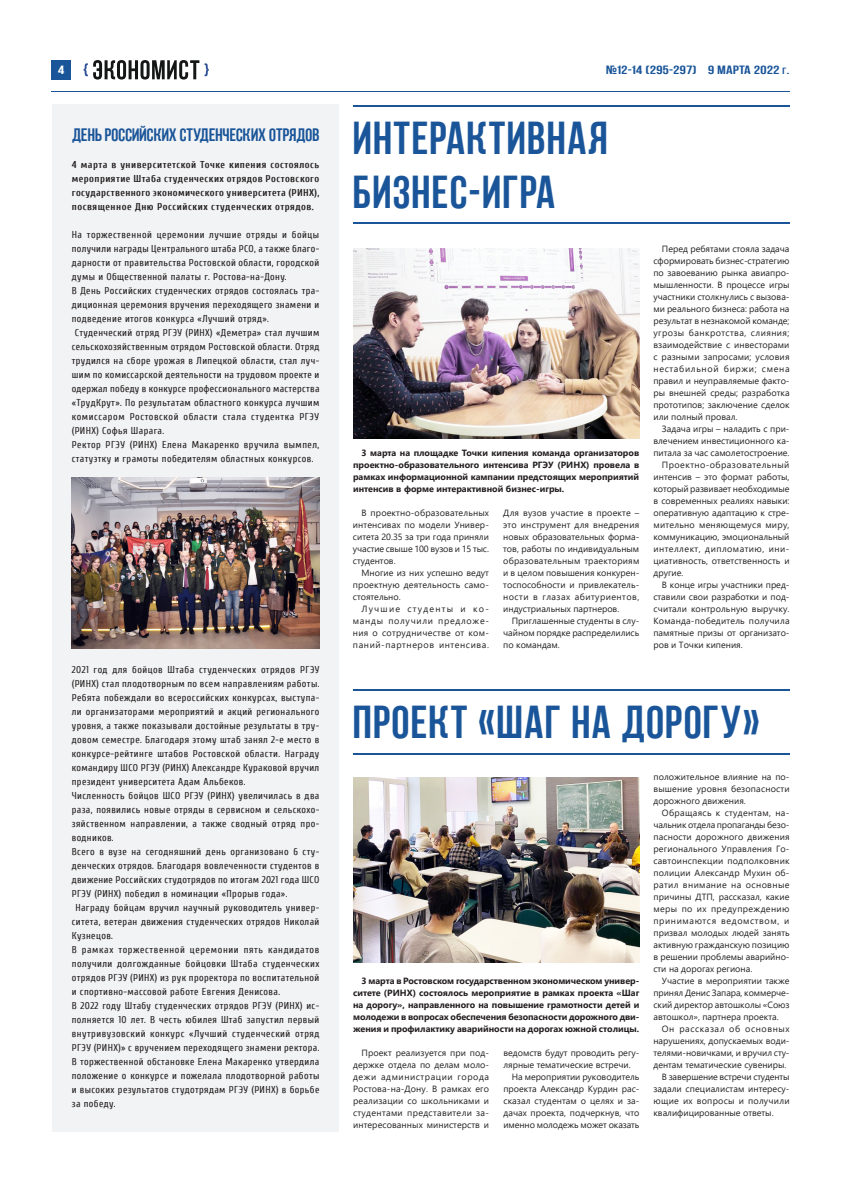
<style>
.page{position:relative;width:842px;height:1191px;background:#fff}
.page>*{position:absolute;margin:0;border:0;box-sizing:border-box;transform-origin:0 0}
.Заголовок{font:46px "AA Bebas Neue";letter-spacing:.04em;color:#1a5599}
.Заголовок-2{font:18px "AA Bebas Neue";letter-spacing:.01em;color:#1a5599}
.t1{font:12px "AA Bebas Neue";letter-spacing:.025em;color:#1a5599;scale:1.33 1}
.t2{font:12px "AA Bebas Neue";color:#fff;scale:1.33 1}
.Заголовок-3{font:10px/14px "Cuprum";letter-spacing:.04em;color:#231f20;text-align:justify}
.Заголовок-4{font:700 10px/14px "Cuprum";letter-spacing:.05em;color:#231f20;text-align:justify}
.Заголовок-5{font:9px/12px "Segoe UI";color:#231f20;text-align:justify}
.Заголовок-6{font:700 9px/12px "Segoe UI";color:#231f20;text-align:justify}
.s1{font-size:9px}
</style>
<div class="page">
<div style="left:51px;top:60px;width:20px;height:20px;background:#1a5599"></div>
<svg style="left:84px;top:60px;width:115px;height:20px"></svg>
<svg style="left:205px;top:63px;width:4px;height:13px"></svg>
<hr style="left:51px;top:91px;width:738px;height:1px;background:#1a5599">
<img style="left:353px;top:248px;width:286px;height:190px">
<div style="left:53px;top:105px;width:286px;height:1027px;background:#f2f3f4"></div>
<img style="left:354px;top:777px;width:285px;height:185px">
<img style="left:72px;top:478px;width:248px;height:171px">
<hr style="left:353px;top:105px;width:436px;height:1px;background:#1a5599">
<hr style="left:353px;top:222px;width:436px;height:2px;background:#1a5599">
<hr style="left:353px;top:689px;width:436px;height:2px;background:#1a5599">
<hr style="left:353px;top:753px;width:436px;height:1px;background:#1a5599">
<h3 class="t2" style="left:58px;top:63px;width:6px">4</h3>
<h3 class="t1" style="left:606px;top:63px;width:139px">№12-14 (295-297) 9 марта 2022 <span class="s1">г</span>.</h3>
<p class="Заголовок-2" style="left:72px;top:124px;width:249px">ДЕНЬ РОССИЙСКИХ СТУДЕНЧЕСКИХ ОТРЯДОВ</p>
<p class="Заголовок-4" style="left:72px;top:158px;width:249px">4 марта в университетской Точке кипения состоялось мероприятие Штаба студенческих отрядов Ростовского государственного экономического университета (РИНХ), посвященное Дню Российских студенческих отрядов.</p>
<p class="Заголовок-3" style="left:72px;top:228px;width:249px">На торжественной церемонии лучшие отряды и бойцы получили награды Центрального штаба РСО, а также благо&shy;дарности от правительства Ростовской области, городской думы и Общественной палаты г. Ростова-на-Дону.</p>
<p class="Заголовок-3" style="left:72px;top:284px;width:249px">В День Российских студенческих отрядов состоялась тра&shy;диционная церемония вручения переходящего знамени и подведение итогов конкурса «Лучший отряд».</p>
<p class="Заголовок-3" style="left:72px;top:326px;width:249px;text-indent:3px">Студенческий отряд РГЭУ (РИНХ) «Деметра» стал лучшим сельскохозяйственным отрядом Ростовской области. Отряд трудился на сборе урожая в Липецкой области, стал луч&shy;шим по комиссарской деятельности на трудовом проекте и одержал победу в конкурсе профессионального мастерства «ТрудКрут». По результатам областного конкурса лучшим комиссаром Ростовской области стала студентка РГЭУ (РИНХ) Софья Шарага.</p>
<p class="Заголовок-3" style="left:72px;top:438px;width:249px">Ректор РГЭУ (РИНХ) Елена Макаренко вручила вымпел, статуэтку и грамоты победителям областных конкурсов.</p>
<p class="Заголовок-3" style="left:72px;top:662px;width:249px">2021 год для бойцов Штаба студенческих отрядов РГЭУ (РИНХ) стал плодотворным по всем направлениям работы.<br>Ребята побеждали во всероссийских конкурсах, выступа&shy;ли организаторами мероприятий и акций регионального уровня, а также показывали достойные результаты в тру&shy;довом семестре. Благодаря этому штаб занял 2-е место в конкурсе-рейтинге штабов Ростовской области. Награду командиру ШСО РГЭУ (РИНХ) Александре Кураковой вручил президент университета Адам Альбеков.</p>
<p class="Заголовок-3" style="left:72px;top:788px;width:249px">Численность бойцов ШСО РГЭУ (РИНХ) увеличилась в два раза, появились новые отряды в сервисном и сельскохо&shy;зяйственном направлении, а также сводный отряд про&shy;водников.</p>
<p class="Заголовок-3" style="left:72px;top:844px;width:249px">Всего в вузе на сегодняшний день организовано 6 сту&shy;денческих отрядов. Благодаря вовлеченности студентов в движение Российских студотрядов по итогам 2021 года ШСО РГЭУ (РИНХ) победил в номинации «Прорыв года».</p>
<p class="Заголовок-3" style="left:72px;top:900px;width:249px;text-indent:4px">Награду бойцам вручил научный руководитель универ&shy;ситета, ветеран движения студенческих отрядов Николай Кузнецов.</p>
<p class="Заголовок-3" style="left:72px;top:942px;width:249px">В рамках торжественной церемонии пять кандидатов получили долгожданные бойцовки Штаба студенческих отрядов РГЭУ (РИНХ) из рук проректора по воспитательной и спортивно-массовой работе Евгения Денисова.</p>
<p class="Заголовок-3" style="left:72px;top:998px;width:249px">В 2022 году Штабу студенческих отрядов РГЭУ (РИНХ) ис&shy;полняется 10 лет. В честь юбилея Штаб запустил первый внутривузовский конкурс «Лучший студенческий отряд РГЭУ (РИНХ)» с вручением переходящего знамени ректора.</p>
<p class="Заголовок-3" style="left:72px;top:1054px;width:249px">В торжественной обстановке Елена Макаренко утвердила положение о конкурсе и пожелала плодотворной работы и высоких результатов студотрядам РГЭУ (РИНХ) в борьбе за победу.</p>
<p class="Заголовок" style="left:353px;top:112px;width:256px">интерактивная</p>
<p class="Заголовок" style="left:353px;top:166px;width:204px">бизнес-игра</p>
<p class="Заголовок-6" style="left:353px;top:446px;width:288px;text-indent:9px">3 марта на площадке Точки кипения команда организаторов проектно-образовательного интенсива РГЭУ (РИНХ) провела в рамках информационной кампании предстоящих мероприятий интенсив в форме интерактивной бизнес-игры.</p>
<p class="Заголовок-5" style="left:353px;top:506px;width:138px;text-indent:9px">В проектно-образовательных интенсивах по модели Универ&shy;ситета 20.35 за три года приняли участие свыше 100 вузов и 15 тыс. студентов.</p>
<p class="Заголовок-5" style="left:353px;top:566px;width:137px;text-indent:9px">Многие из них успешно ведут проектную деятельность само&shy;стоятельно.</p>
<p class="Заголовок-5" style="left:353px;top:602px;width:138px;text-indent:9px">Лучшие студенты и ко&shy;манды получили предложе&shy;ния о сотрудничестве от ком&shy;паний-партнеров интенсива.</p>
<p class="Заголовок-5" style="left:503px;top:506px;width:138px">Для вузов участие в проекте – это инструмент для внедрения новых образовательных форма&shy;тов, работы по индивидуальным образовательным траекториям и в целом повышения конкурен&shy;тоспособности и привлекатель&shy;ности в глазах абитуриентов, индустриальных партнеров.</p>
<p class="Заголовок-5" style="left:503px;top:614px;width:137px;text-indent:9px">Приглашенные студенты в слу&shy;чайном порядке распределились по командам.</p>
<p class="Заголовок-5" style="left:653px;top:242px;width:138px;text-indent:9px">Перед ребятами стояла задача сформировать бизнес-стратегию по завоеванию рынка авиапро&shy;мышленности. В процессе игры участники столкнулись с вызова&shy;ми реального бизнеса: работа на результат в незнакомой команде; угрозы банкротства, слияния; взаимодействие с инвесторами с разными запросами; условия нестабильной биржи; смена правил и неуправляемые факто&shy;ры внешней среды; разработка прототипов; заключение сделок или полный провал.</p>
<p class="Заголовок-5" style="left:653px;top:422px;width:138px;text-indent:9px">Задача игры – наладить с при&shy;влечением инвестиционного ка&shy;питала за час самолетостроение.</p>
<p class="Заголовок-5" style="left:653px;top:458px;width:138px;text-indent:9px">Проектно-образовательный интенсив – это формат работы, который развивает необходимые в современных реалиях навыки: оперативную адаптацию к стре&shy;мительно меняющемуся миру, коммуникацию, эмоциональный интеллект, дипломатию, ини&shy;циативность, ответственность и другие.</p>
<p class="Заголовок-5" style="left:653px;top:578px;width:138px;text-indent:9px">В конце игры участники пред&shy;ставили свои разработки и под&shy;считали контрольную выручку.<br>Команда-победитель получила памятные призы от организато&shy;ров и Точки кипения.</p>
<p class="Заголовок" style="left:353px;top:697px;width:408px">проект «Шаг на дорогу»</p>
<p class="Заголовок-6" style="left:353px;top:974px;width:288px;text-indent:9px">3 марта в Ростовском государственном экономическом универ&shy;ситете (РИНХ) состоялось мероприятие в рамках проекта «Шаг на дорогу», направленного на повышение грамотности детей и молодежи в вопросах обеспечения безопасности дорожного дви&shy;жения и профилактику аварийности на дорогах южной столицы.</p>
<p class="Заголовок-5" style="left:353px;top:1046px;width:137px;text-indent:9px">Проект реализуется при под&shy;держке отдела по делам моло&shy;дежи администрации города Ростова-на-Дону. В рамках его реализации со школьниками и студентами представители за&shy;интересованных министерств и</p>
<p class="Заголовок-5" style="left:503px;top:1046px;width:137px">ведомств будут проводить регу&shy;лярные тематические встречи.</p>
<p class="Заголовок-5" style="left:503px;top:1070px;width:138px;text-indent:9px">На мероприятии руководитель проекта Александр Курдин рас&shy;сказал студентам о целях и за&shy;дачах проекта, подчеркнув, что именно молодежь может оказать</p>
<p class="Заголовок-5" style="left:653px;top:770px;width:138px">положительное влияние на по&shy;вышение уровня безопасности дорожного движения.</p>
<p class="Заголовок-5" style="left:653px;top:806px;width:138px;text-indent:9px">Обращаясь к студентам, на&shy;чальник отдела пропаганды безо&shy;пасности дорожного движения регионального Управления Го&shy;савтоинспекции подполковник полиции Александр Мухин об&shy;ратил внимание на основные причины ДТП, рассказал, какие меры по их предупреждению принимаются ведомством, и призвал молодых людей занять активную гражданскую позицию в решении проблемы аварийно&shy;сти на дорогах региона.</p>
<p class="Заголовок-5" style="left:653px;top:974px;width:138px;text-indent:9px">Участие в мероприятии также принял Денис Запара, коммерче&shy;ский директор автошколы «Союз автошкол», партнера проекта.</p>
<p class="Заголовок-5" style="left:653px;top:1022px;width:138px;text-indent:9px">Он рассказал об основных нарушениях, допускаемых води&shy;телями-новичками, и вручил сту&shy;дентам тематические сувениры.</p>
<p class="Заголовок-5" style="left:653px;top:1070px;width:138px;text-indent:9px">В завершение встречи студенты задали специалистам интересу&shy;ющие их вопросы и получили квалифицированные ответы.</p>
</div>
